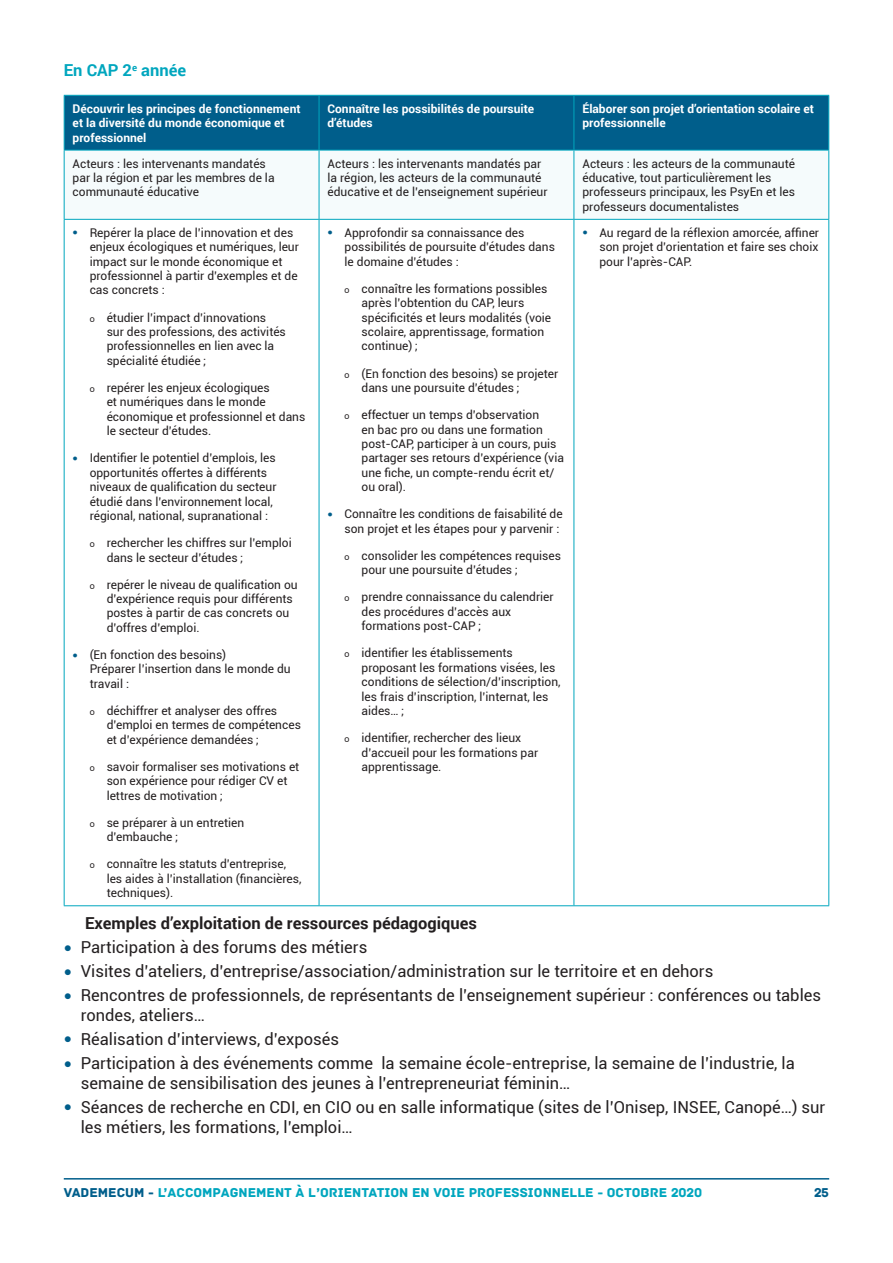
<style>
.page{position:relative;width:893px;height:1263px;background:#fff}
.page>*{position:absolute;margin:0;border:0;box-sizing:border-box;transform-origin:0 0}
.t1{font:16.5px/19.8px "Roboto";color:#231f20}
.Titre_4{font:700 16.5px "Roboto";color:#231f20}
.Titre_3{font:700 16.5px "Roboto";color:#00a6be}
.t2{font:13.5px "Archive";color:#00a6be}
.t3{font:13.5px "Archive";color:#005e8b}
.Corps_Tableau{font:12px/14.4px "Roboto";color:#231f20}
.Entête_tableau{font:700 12px/14.4px "Roboto";color:#fff}
.s1{font-family:"Arial";font-size:9px;color:#005e8b}
.s2{font-family:"Arial";font-size:9px}
.s3{font-family:"Arial";font-size:13.5px;color:#005e8b}
.s4{color:#005e8b}
</style>
<div class="page">
<hr style="left:64px;top:1178px;width:765px;height:1px;background:#005e8b">
<div style="left:65px;top:96px;width:763px;height:54px;background:#005e8b"></div>
<div style="left:65px;top:151px;width:763px;height:68px;background:#f5fbfc"></div>
<hr style="left:319px;top:96px;width:1px;height:54px;background:#00a6be">
<hr style="left:574px;top:96px;width:1px;height:54px;background:#00a6be">
<hr style="left:319px;top:150px;width:1px;height:69px;background:#00a6be">
<hr style="left:574px;top:150px;width:1px;height:69px;background:#00a6be">
<hr style="left:319px;top:220px;width:1px;height:685px;background:#00a6be">
<hr style="left:574px;top:220px;width:1px;height:685px;background:#00a6be">
<hr style="left:64px;top:220px;width:1px;height:685px;background:#00a6be">
<hr style="left:828px;top:220px;width:1px;height:685px;background:#00a6be">
<hr style="left:64px;top:905px;width:255px;height:1px;background:#00a6be">
<hr style="left:319px;top:905px;width:255px;height:1px;background:#00a6be">
<hr style="left:574px;top:905px;width:255px;height:1px;background:#00a6be">
<hr style="left:64px;top:95px;width:255px;height:1px;background:#00a6be">
<hr style="left:64px;top:96px;width:1px;height:54px;background:#00a6be">
<hr style="left:319px;top:95px;width:255px;height:1px;background:#00a6be">
<hr style="left:574px;top:95px;width:255px;height:1px;background:#00a6be">
<hr style="left:828px;top:96px;width:1px;height:54px;background:#00a6be">
<hr style="left:64px;top:150px;width:255px;height:1px;background:#00a6be">
<hr style="left:64px;top:150px;width:1px;height:69px;background:#00a6be">
<hr style="left:319px;top:150px;width:255px;height:1px;background:#00a6be">
<hr style="left:574px;top:150px;width:255px;height:1px;background:#00a6be">
<hr style="left:828px;top:150px;width:1px;height:69px;background:#00a6be">
<hr style="left:64px;top:219px;width:255px;height:1px;background:#00a6be">
<hr style="left:319px;top:219px;width:255px;height:1px;background:#00a6be">
<hr style="left:574px;top:219px;width:255px;height:1px;background:#00a6be">
<p class="Titre_3" style="left:64px;top:59px;width:124px">En CAP 2<sup>e</sup> année</p>
<p class="Entête_tableau" style="left:73px;top:101px;width:229px">Découvrir les principes de fonctionnement et la diversité du monde économique et professionnel</p>
<p class="Entête_tableau" style="left:328px;top:101px;width:208px">Connaître les possibilités de poursuite d’études</p>
<p class="Entête_tableau" style="left:582px;top:101px;width:233px">Élaborer son projet d’orientation scolaire et professionnelle</p>
<p class="Corps_Tableau" style="left:73px;top:156px;width:203px">Acteurs : les intervenants mandatés par la région et par les membres de la communauté éducative</p>
<p class="Corps_Tableau" style="left:328px;top:156px;width:222px">Acteurs : les intervenants mandatés par la région, les acteurs de la communauté éducative et de l’enseignement supérieur</p>
<p class="Corps_Tableau" style="left:582px;top:156px;width:214px">Acteurs : les acteurs de la communauté éducative, tout particulièrement les professeurs principaux, les PsyEn et les professeurs documentalistes</p>
<p class="Corps_Tableau" style="left:90px;top:225px;width:211px;text-indent:-17px"><span class="s1">●</span> Repérer la place de l’innovation et des enjeux écologiques et numériques, leur impact sur le monde économique et professionnel à partir d’exemples et de cas concrets :</p>
<p class="Corps_Tableau" style="left:107px;top:310px;width:181px;text-indent:-17px"><span class="s2">o</span> étudier l’impact d’innovations sur des professions, des activités professionnelles en lien avec la spécialité étudiée ;</p>
<p class="Corps_Tableau" style="left:107px;top:380px;width:200px;text-indent:-17px"><span class="s2">o</span> repérer les enjeux écologiques<br>et numériques dans le monde économique et professionnel et dans le secteur d’études.</p>
<p class="Corps_Tableau" style="left:90px;top:450px;width:188px;text-indent:-17px"><span class="s1">●</span> Identifier le potentiel d’emplois, les opportunités offertes à différents niveaux de qualification du secteur étudié dans l’environnement local, régional, national, supranational :</p>
<p class="Corps_Tableau" style="left:107px;top:535px;width:187px;text-indent:-17px"><span class="s2">o</span> rechercher les chiffres sur l’emploi dans le secteur d’études ;</p>
<p class="Corps_Tableau" style="left:107px;top:577px;width:193px;text-indent:-17px"><span class="s2">o</span> repérer le niveau de qualification ou d’expérience requis pour différents postes à partir de cas concrets ou d’offres d’emploi.</p>
<p class="Corps_Tableau" style="left:90px;top:647px;width:203px;text-indent:-17px"><span class="s1">●</span> (En fonction des besoins)<br>Préparer l’insertion dans le monde du travail :</p>
<p class="Corps_Tableau" style="left:107px;top:703px;width:196px;text-indent:-17px"><span class="s2">o</span> déchiffrer et analyser des offres d’emploi en termes de compétences et d’expérience demandées ;</p>
<p class="Corps_Tableau" style="left:107px;top:759px;width:194px;text-indent:-17px"><span class="s2">o</span> savoir formaliser ses motivations et son expérience pour rédiger CV et lettres de motivation ;</p>
<p class="Corps_Tableau" style="left:107px;top:815px;width:139px;text-indent:-17px"><span class="s2">o</span> se préparer à un entretien d’embauche ;</p>
<p class="Corps_Tableau" style="left:107px;top:856px;width:196px;text-indent:-17px"><span class="s2">o</span> connaître les statuts d’entreprise, les aides à l’installation (financières, techniques).</p>
<p class="Corps_Tableau" style="left:599px;top:225px;width:221px;text-align:justify;text-indent:-17px"><span class="s1">●</span> Au regard de la réflexion amorcée, affiner son projet d’orientation et faire ses choix pour l’après-CAP.</p>
<p class="Corps_Tableau" style="left:345px;top:225px;width:212px;text-indent:-17px"><span class="s1">●</span> Approfondir sa connaissance des possibilités de poursuite d’études dans le domaine d’études :</p>
<p class="Corps_Tableau" style="left:362px;top:281px;width:191px;text-indent:-17px"><span class="s2">o</span> connaître les formations possibles après l’obtention du CAP, leurs spécificités et leurs modalités (voie scolaire, apprentissage, formation continue) ;</p>
<p class="Corps_Tableau" style="left:362px;top:366px;width:198px;text-indent:-17px"><span class="s2">o</span> (En fonction des besoins) se projeter dans une poursuite d’études ;</p>
<p class="Corps_Tableau" style="left:362px;top:407px;width:204px;text-indent:-17px"><span class="s2">o</span> effectuer un temps d’observation<br>en bac pro ou dans une formation post-CAP, participer à un cours, puis partager ses retours d’expérience (via une fiche, un compte-rendu écrit et/ ou oral).</p>
<p class="Corps_Tableau" style="left:328px;top:506px;width:237px;text-align:right"><span class="s1">●</span> Connaître les conditions de faisabilité de son projet et les étapes pour y parvenir :</p>
<p class="Corps_Tableau" style="left:362px;top:548px;width:201px;text-indent:-17px"><span class="s2">o</span> consolider les compétences requises pour une poursuite d’études ;</p>
<p class="Corps_Tableau" style="left:362px;top:589px;width:194px;text-indent:-17px"><span class="s2">o</span> prendre connaissance du calendrier des procédures d’accès aux formations post-CAP ;</p>
<p class="Corps_Tableau" style="left:362px;top:645px;width:200px;text-indent:-17px"><span class="s2">o</span> identifier les établissements proposant les formations visées, les conditions de sélection/d’inscription, les frais d’inscription, l’internat, les aides… ;</p>
<p class="Corps_Tableau" style="left:362px;top:730px;width:178px;text-indent:-17px"><span class="s2">o</span> identifier, rechercher des lieux d’accueil pour les formations par apprentissage.</p>
<p class="Titre_4" style="left:85px;top:911px;width:394px">Exemples d’exploitation de ressources pédagogiques</p>
<p class="t1" style="left:64px;top:937px;width:305px"><span class="s3">●</span> Participation à des forums des métiers</p>
<p class="t1" style="left:64px;top:961px;width:651px"><span class="s3">●</span> Visites d’ateliers, d’entreprise/association/administration sur le territoire et en dehors</p>
<p class="t1" style="left:81px;top:985px;width:742px;text-indent:-17px"><span class="s3">●</span> Rencontres de professionnels, de représentants de l’enseignement supérieur : conférences ou tables rondes, ateliers…</p>
<p class="t1" style="left:64px;top:1028px;width:277px"><span class="s3">●</span> Réalisation d’interviews, d’exposés</p>
<p class="t1" style="left:81px;top:1053px;width:716px;text-indent:-17px"><span class="s3">●</span> Participation à des événements comme la semaine école-entreprise, la semaine de l’industrie, la semaine de sensibilisation des jeunes à l’entrepreneuriat féminin…</p>
<p class="t1" style="left:81px;top:1096px;width:746px;text-indent:-17px"><span class="s3">●</span> Séances de recherche en CDI, en CIO ou en salle informatique (sites de l’Onisep, INSEE, Canopé…) sur les métiers, les formations, l’emploi…</p>
<p class="t2" style="left:64px;top:1184px;width:640px"><span class="s4">VADEMECUM -</span> L’ACCOMPAGNEMENT À L’ORIENTATION EN VOIE PROFESSIONNELLE - OCTOBRE 2020</p>
<p class="t3" style="left:814px;top:1184px;width:17px">25</p>
</div>
